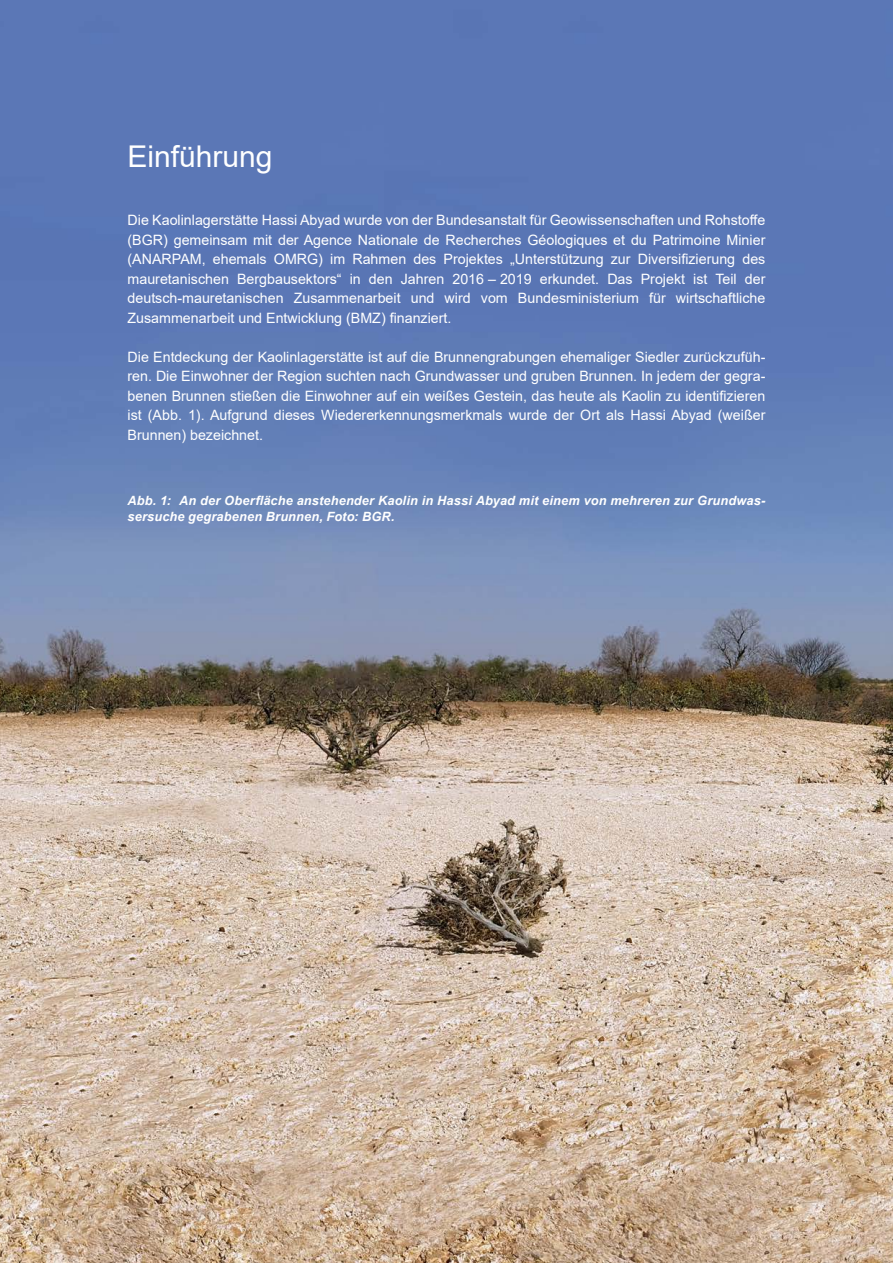
<style>
.page{position:relative;width:893px;height:1263px;background:#fff}
.page>*{position:absolute;margin:0;border:0;box-sizing:border-box;transform-origin:0 0}
.Headline_Überschrift{font:30px "Arial";color:#fff}
.Fließtext_BGR{font:14.25px/19.5px "Arial";color:#fff;text-align:justify}
.Bildbeschriftung{font:italic 700 12.75px/15.3px "Arial";letter-spacing:.01em;color:#fff}
</style>
<div class="page">
<img style="left:0;top:0;width:893px;height:1263px">
<p class="Headline_Überschrift" style="left:128px;top:135px;width:147px">Einführung</p>
<p class="Fließtext_BGR" style="left:128px;top:210px;width:639px">Die Kaolinlagerstätte Hassi Abyad wurde von der Bundesanstalt für Geowissenschaften und Rohstoffe (BGR) gemeinsam mit der Agence Nationale de Recherches Géologiques et du Patrimoine Minier (ANARPAM, ehemals OMRG) im Rahmen des Projektes „Unterstützung zur Diversifizierung des mauretanischen Bergbausektors“ in den Jahren 2016 ‒ 2019 erkundet. Das Projekt ist Teil der deutsch-mauretanischen Zusammenarbeit und wird vom Bundesministerium für wirtschaftliche Zusammenarbeit und Entwicklung (BMZ) finanziert.</p>
<p class="Fließtext_BGR" style="left:128px;top:347px;width:639px">Die Entdeckung der Kaolinlagerstätte ist auf die Brunnengrabungen ehemaliger Siedler zurückzufüh&shy;ren. Die Einwohner der Region suchten nach Grundwasser und gruben Brunnen. In jedem der gegra&shy;benen Brunnen stießen die Einwohner auf ein weißes Gestein, das heute als Kaolin zu identifizieren ist (Abb. 1). Aufgrund dieses Wiedererkennungsmerkmals wurde der Ort als Hassi Abyad (weißer Brunnen) bezeichnet.</p>
<p class="Bildbeschriftung" style="left:128px;top:494px;width:639px">Abb. 1: An der Oberfläche anstehender Kaolin in Hassi Abyad mit einem von mehreren zur Grundwas&shy;sersuche gegrabenen Brunnen, Foto: BGR.</p>
</div>
